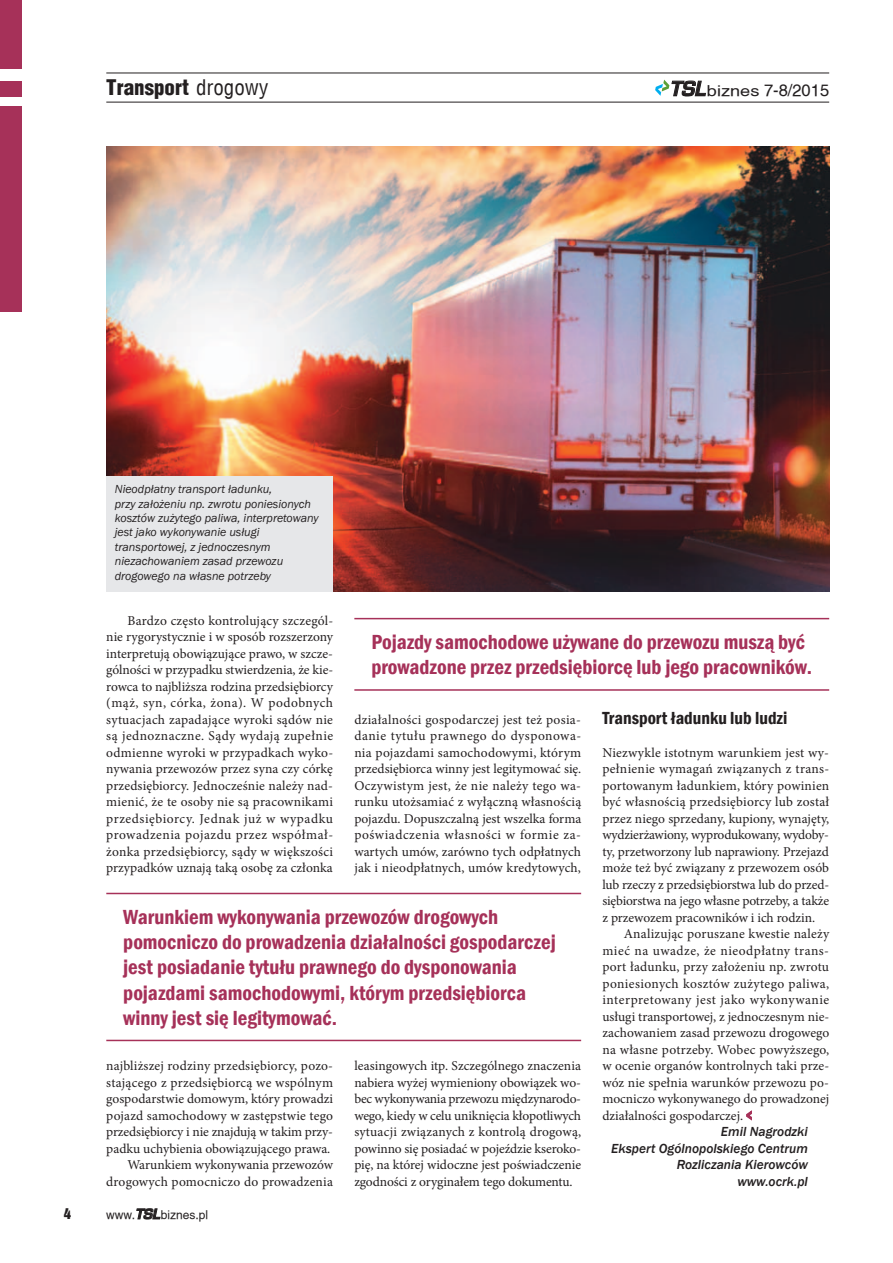
<style>
.page{position:relative;width:893px;height:1263px;background:#fff}
.page>*{position:absolute;margin:0;border:0;box-sizing:border-box;transform-origin:0 0}
.t1{font:600 condensed 21px/25.2px "Franklin Gothic";color:#a63159}
.t2{font:900 21px "Switzerland Cond";color:#231f20}
.t3{font:600 condensed 18px "Franklin Gothic";color:#231f20}
.t4{font:16.5px "Switzerland";color:#231f20}
.t5{font:13.5px/16.5px "Minion Pro";color:#231f20;text-align:justify}
.t6{font:italic 500 13.5px/16.5px "Franklin Gothic";color:#231f20;text-align:right}
.t7{font:13.5px "Switzerland Inserat";color:#231f20;scale:1.1 1}
.t8{font:italic 12px/14.4px "Franklin Gothic";color:#231f20}
.t9{font:12px "Switzerland";color:#231f20}
.s1{font-family:"Switzerland Condensed";font-weight:400}
.s2{font-family:"Euromode";font-weight:700;font-style:italic;font-size:19.5px}
.s3{font-size:14.85px}
.s4{font-family:"Franklin Gothic";font-weight:800;color:#a63159}
.s5{font-family:"Euromode";font-weight:700;font-style:italic;font-size:13.5px}
</style>
<div class="page">
<svg style="left:746px;top:1110px;width:6px;height:11px"></svg>
<img style="left:106px;top:146px;width:723px;height:446px">
<hr style="left:354px;top:618px;width:475px;height:1px;background:#a63159">
<hr style="left:354px;top:689px;width:475px;height:2px;background:#a63159">
<hr style="left:106px;top:893px;width:475px;height:1px;background:#a63159">
<hr style="left:106px;top:1040px;width:475px;height:1px;background:#a63159">
<div style="left:106px;top:476px;width:227px;height:116px;background:#e6e7e9"></div>
<svg style="left:136px;top:1208px;width:25px;height:12px"></svg>
<hr style="left:106px;top:102px;width:723px;height:1px;background:#231f20">
<hr style="left:106px;top:73px;width:723px;height:1px;background:#231f20">
<svg style="left:655px;top:80px;width:51px;height:17px"></svg>
<div style="left:0;top:106px;width:21px;height:205px;background:#a63159"></div>
<div style="left:0;top:81px;width:21px;height:16px;background:#a63159"></div>
<div style="left:0;top:0;width:21px;height:68px;background:#a63159"></div>
<h1 class="t2" style="left:106px;top:73px;width:163px">Transport <span class="s1">drogowy</span></h1>
<p class="t4" style="left:669px;top:80px;width:161px"><span class="s2">TSL</span><span class="s3">biznes</span> 7-8/2015</p>
<p class="t8" style="left:115px;top:482px;width:205px">Nieodpłatny transport ładunku,<br>przy założeniu np. zwrotu poniesionych kosztów zużytego paliwa, interpretowany jest jako wykonywanie usługi transportowej, z jednoczesnym niezachowaniem zasad przewozu drogowego na własne potrzeby</p>
<p class="t5" style="left:106px;top:612px;width:228px;text-indent:21px">Bardzo często kontrolujący szczegól&shy;nie rygorystycznie i w sposób rozszerzony interpretują obowiązujące prawo, w szcze&shy;gólności w przypadku stwierdzenia, że kie&shy;rowca to najbliższa rodzina przedsiębiorcy (mąż, syn, córka, żona). W podobnych sytuacjach zapadające wyroki sądów nie są jednoznaczne. Sądy wydają zupełnie odmienne wyroki w przypadkach wyko&shy;nywania przewozów przez syna czy córkę przedsiębiorcy. Jednocześnie należy nad&shy;mienić, że te osoby nie są pracownikami przedsiębiorcy. Jednak już w wypadku prowadzenia pojazdu przez współmał&shy;żonka przedsiębiorcy, sądy w większości przypadków uznają taką osobę za członka</p>
<h1 class="t1" style="left:371px;top:629px;width:442px">Pojazdy samochodowe używane do przewozu muszą być prowadzone przez przedsiębiorcę lub jego pracowników.</h1>
<h2 class="t3" style="left:602px;top:706px;width:186px">Transport ładunku lub ludzi</h2>
<p class="t5" style="left:602px;top:744px;width:228px">Niezwykle istotnym warunkiem jest wy&shy;pełnienie wymagań związanych z trans&shy;portowanym ładunkiem, który powinien być własnością przedsiębiorcy lub został przez niego sprzedany, kupiony, wynajęty, wydzierżawiony, wyprodukowany, wydoby&shy;ty, przetworzony lub naprawiony. Przejazd może też być związany z przewozem osób lub rzeczy z przedsiębiorstwa lub do przed&shy;siębiorstwa na jego własne potrzeby, a także z przewozem pracowników i ich rodzin.</p>
<p class="t5" style="left:602px;top:926px;width:228px;text-indent:21px">Analizując poruszane kwestie należy mieć na uwadze, że nieodpłatny trans&shy;port ładunku, przy założeniu np. zwrotu poniesionych kosztów zużytego paliwa, interpretowany jest jako wykonywanie usługi transportowej, z jednoczesnym nie&shy;zachowaniem zasad przewozu drogowego na własne potrzeby. Wobec powyższego, w ocenie organów kontrolnych taki prze&shy;wóz nie spełnia warunków przewozu po&shy;mocniczo wykonywanego do prowadzonej działalności gospodarczej. <span class="s4">&lt;</span></p>
<p class="t6" style="left:611px;top:1124px;width:198px">Emil Nagrodzki<br>Ekspert Ogólnopolskiego Centrum<br>Rozliczania Kierowców www.ocrk.pl</p>
<p class="t5" style="left:354px;top:711px;width:228px">działalności gospodarczej jest też posia&shy;danie tytułu prawnego do dysponowa&shy;nia pojazdami samochodowymi, którym przedsiębiorca winny jest legitymować się.<br>Oczywistym jest, że nie należy tego wa&shy;runku utożsamiać z wyłączną własnością pojazdu. Dopuszczalną jest wszelka forma poświadczenia własności w formie za&shy;wartych umów, zarówno tych odpłatnych jak i nieodpłatnych, umów kredytowych,</p>
<h1 class="t1" style="left:123px;top:904px;width:434px">Warunkiem wykonywania przewozów drogowych pomocniczo do prowadzenia działalności gospodarczej jest posiadanie tytułu prawnego do dysponowania pojazdami samochodowymi, którym przedsiębiorca winny jest się legitymować.</h1>
<p class="t5" style="left:354px;top:1058px;width:228px">leasingowych itp. Szczególnego znaczenia nabiera wyżej wymieniony obowiązek wo&shy;bec wykonywania przewozu międzynarodo&shy;wego, kiedy w celu uniknięcia kłopotliwych sytuacji związanych z kontrolą drogową, powinno się posiadać w pojeździe kseroko&shy;pię, na której widoczne jest poświadczenie zgodności z oryginałem tego dokumentu.</p>
<p class="t5" style="left:106px;top:1058px;width:228px;text-align:right">najbliższej rodziny przedsiębiorcy, pozo&shy;stającego z przedsiębiorcą we wspólnym gospodarstwie domowym, który prowadzi pojazd samochodowy w zastępstwie tego przedsiębiorcy i nie znajdują w takim przy&shy;padku uchybienia obowiązującego prawa.<br>Warunkiem wykonywania przewozów drogowych pomocniczo do prowadzenia</p>
<p class="t7" style="left:64px;top:1205px;width:8px">4</p>
<p class="t9" style="left:106px;top:1207px;width:103px">www.<span class="s5">TSL</span> biznes.pl</p>
</div>
